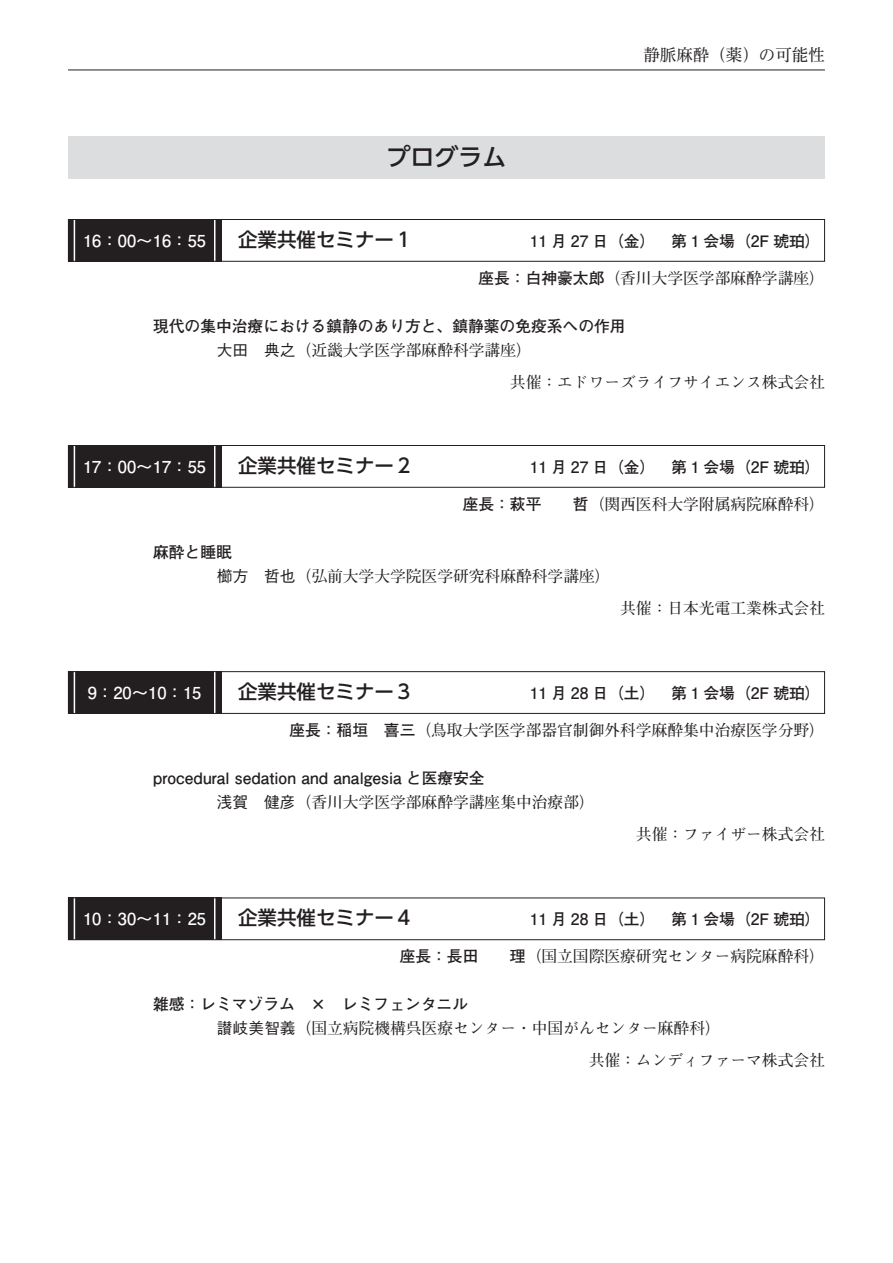
<style>
.page{position:relative;width:893px;height:1263px;background:#fff}
.page>*{position:absolute;margin:0;border:0;box-sizing:border-box;transform-origin:0 0}
.t1{font:500 24px "UD Shin Go Pro";color:#231f20}
.t2{font:500 19.5px "UD Shin Go Pro";color:#231f20}
.t3{font:700 16.5px "Futo Go B101 Pro";color:#fff}
.t4{font:16.5px "Reim Pro";color:#231f20}
.t5{font:700 15.75px/32.5px "Futo Min A101 Pro";color:#231f20}
.t6{font:700 15.75px "Futo Go B101 Pro";color:#231f20}
.s1{font-family:"Futo Go B101 Pro"}
.s2{font-family:"Gothic BBB Pro";font-weight:500}
</style>
<div class="page">
<div style="left:68px;top:219px;width:153px;height:43px;background:#231f20"></div>
<hr style="left:74px;top:219px;width:1px;height:43px;background:#fff">
<hr style="left:214px;top:219px;width:1px;height:43px;background:#fff">
<div style="left:68px;top:219px;width:757px;height:43px;border:1px solid #231f20"></div>
<div style="left:68px;top:671px;width:153px;height:43px;background:#231f20"></div>
<hr style="left:74px;top:671px;width:1px;height:43px;background:#fff">
<hr style="left:214px;top:671px;width:1px;height:43px;background:#fff">
<div style="left:68px;top:671px;width:757px;height:43px;border:1px solid #231f20"></div>
<div style="left:68px;top:897px;width:153px;height:43px;background:#231f20"></div>
<hr style="left:74px;top:897px;width:1px;height:43px;background:#fff">
<hr style="left:214px;top:897px;width:1px;height:43px;background:#fff">
<div style="left:68px;top:897px;width:757px;height:43px;border:1px solid #231f20"></div>
<div style="left:68px;top:445px;width:153px;height:43px;background:#231f20"></div>
<hr style="left:74px;top:445px;width:1px;height:43px;background:#fff">
<hr style="left:214px;top:445px;width:1px;height:43px;background:#fff">
<div style="left:68px;top:445px;width:757px;height:43px;border:1px solid #231f20"></div>
<hr style="left:68px;top:70px;width:757px;height:1px;background:#231f20">
<div style="left:68px;top:136px;width:757px;height:43px;background:#dcdddf"></div>
<h1 class="t1" style="left:386px;top:138px;width:121px">プログラム</h1>
<p class="t4" style="left:643px;top:41px;width:183px">静脈麻酔（薬）の可能性</p>
<p class="t3" style="left:83px;top:227px;width:124px">16：00〜16：55</p>
<p class="t2" style="left:238px;top:224px;width:177px">企業共催セミナー１</p>
<p class="t6" style="left:530px;top:228px;width:292px">11 月 27 日（金） 第 1 会場（2F 琥珀）</p>
<p class="t5" style="left:478px;top:259px;width:348px"><span class="s1">座長：白神豪太郎</span>（香川大学医学部麻酔学講座）</p>
<p class="t6" style="left:153px;top:313px;width:474px">現代の集中治療における鎮静のあり方と、鎮静薬の免疫系への作用</p>
<p class="t5" style="left:510px;top:331px;width:316px;text-indent:-293px"><span class="s2">大田 典之</span>（近畿大学医学部麻酔科学講座）<br>共催：エドワーズライフサイエンス株式会社</p>
<p class="t3" style="left:83px;top:453px;width:124px">17：00〜17：55</p>
<p class="t2" style="left:238px;top:450px;width:177px">企業共催セミナー２</p>
<p class="t6" style="left:530px;top:454px;width:292px">11 月 27 日（金） 第 1 会場（2F 琥珀）</p>
<p class="t6" style="left:463px;top:491px;width:80px">座長：萩平</p>
<p class="t5" style="left:573px;top:485px;width:253px"><span class="s1">哲</span>（関西医科大学附属病院麻酔科）</p>
<p class="t6" style="left:153px;top:539px;width:80px">麻酔と睡眠</p>
<p class="t5" style="left:217px;top:557px;width:395px"><span class="s2">櫛方 哲也</span>（弘前大学大学院医学研究科麻酔科学講座）</p>
<p class="t5" style="left:620px;top:590px;width:206px">共催：日本光電工業株式会社</p>
<p class="t3" style="left:88px;top:679px;width:115px">9：20〜10：15</p>
<p class="t2" style="left:238px;top:676px;width:177px">企業共催セミナー３</p>
<p class="t6" style="left:530px;top:680px;width:292px">11 月 28 日（土） 第 1 会場（2F 琥珀）</p>
<p class="t5" style="left:289px;top:711px;width:537px"><span class="s1">座長：稲垣 喜三</span>（鳥取大学医学部器官制御外科学麻酔集中治療医学分野）</p>
<p class="t6" style="left:153px;top:765px;width:333px">procedural sedation and analgesia と医療安全</p>
<p class="t5" style="left:217px;top:783px;width:380px"><span class="s2">浅賀 健彦</span>（香川大学医学部麻酔学講座集中治療部）</p>
<p class="t5" style="left:636px;top:816px;width:190px">共催：ファイザー株式会社</p>
<p class="t3" style="left:83px;top:905px;width:124px">10：30〜11：25</p>
<p class="t2" style="left:238px;top:902px;width:177px">企業共催セミナー４</p>
<p class="t6" style="left:530px;top:906px;width:292px">11 月 28 日（土） 第 1 会場（2F 琥珀）</p>
<p class="t6" style="left:400px;top:943px;width:80px">座長：長田</p>
<p class="t5" style="left:510px;top:937px;width:316px"><span class="s1">理</span>（国立国際医療研究センター病院麻酔科）</p>
<p class="t6" style="left:153px;top:991px;width:316px">雑感：レミマゾラム × レミフェンタニル</p>
<p class="t5" style="left:589px;top:1009px;width:238px;text-indent:-372px"><span class="s2">讃岐美智義</span>（国立病院機構呉医療センター・中国がんセンター麻酔科）<br>共催：ムンディファーマ株式会社</p>
</div>
